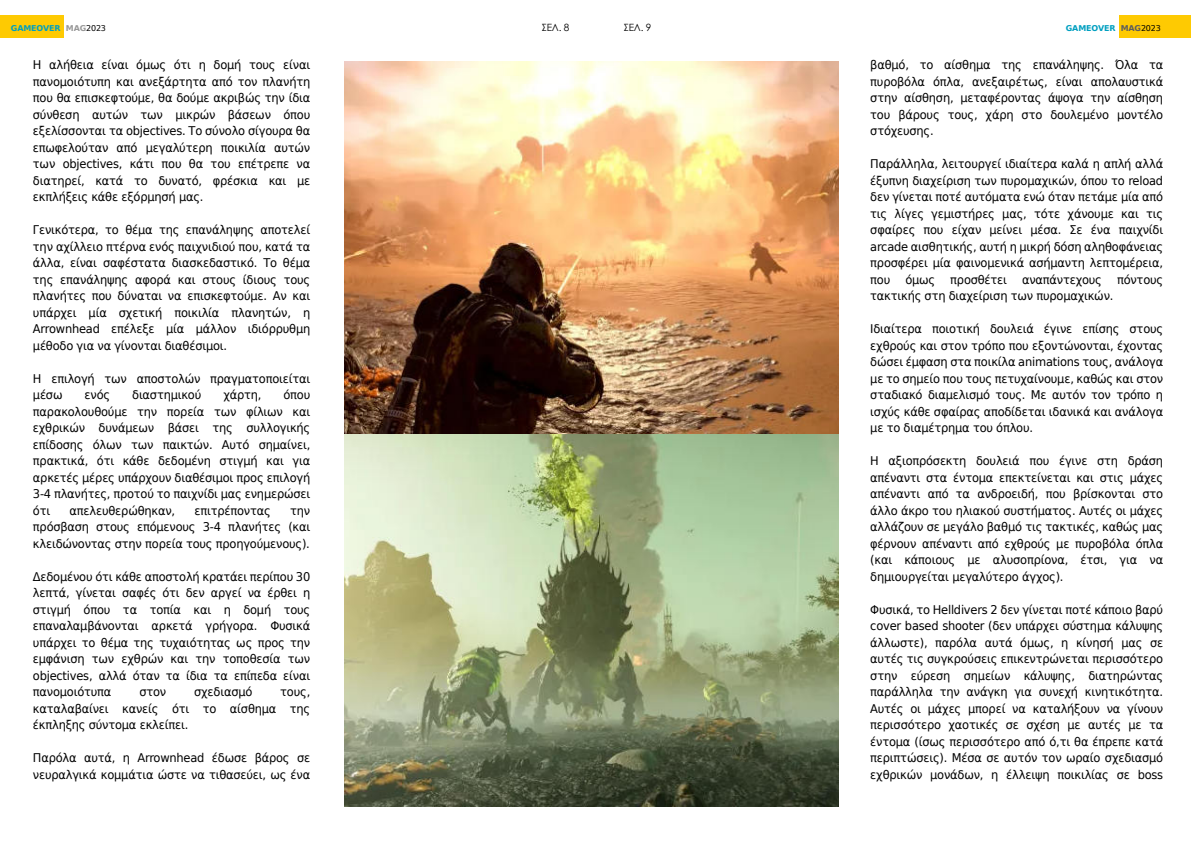
<style>
.page{position:relative;width:1191px;height:842px;background:#fff}
.page>*{position:absolute;margin:0;border:0;box-sizing:border-box;transform-origin:0 0}
.t1{font:12px/16.5px "DejaVu Sans";letter-spacing:-.02em;color:#000;text-align:justify;scale:.95 1}
.t2{font:10px "Century Gothic";letter-spacing:-.02em;color:#000}
.t3{font:700 8px "DejaVu Sans";letter-spacing:-.02em;color:#009fc0}
.s1{color:#989898}
.s2{font-weight:400;color:#000}
.s3{color:#5d5d5d}
</style>
<div class="page">
<div style="left:0;top:15px;width:64px;height:23px;background:#feca02"></div>
<div style="left:1118px;top:15px;width:73px;height:23px;background:#feca02"></div>
<img style="left:345px;top:62px;width:494px;height:744px">
<p class="t3" style="left:11px;top:25px;width:97px">GAMEOVER <span class="s1">MAG</span><span class="s2">2023</span></p>
<p class="t2" style="left:542px;top:23px;width:29px">ΣΕΛ. 8</p>
<p class="t2" style="left:624px;top:23px;width:29px">ΣΕΛ. 9</p>
<p class="t3" style="left:1065px;top:25px;width:97px">GAMEOVER <span class="s3">MAG</span><span class="s2">2023</span></p>
<p class="t1" style="left:33px;top:58px;width:293px">Η αλήθεια είναι όμως ότι η δομή τους είναι πανομοιότυπη και ανεξάρτητα από τον πλανήτη που θα επισκεφτούμε, θα δούμε ακριβώς την ίδια σύνθεση αυτών των μικρών βάσεων όπου εξελίσσονται τα objectives. Το σύνολο σίγουρα θα επωφελούταν από μεγαλύτερη ποικιλία αυτών των objectives, κάτι που θα του επέτρεπε να διατηρεί, κατά το δυνατό, φρέσκια και με εκπλήξεις κάθε εξόρμησή μας.</p>
<p class="t1" style="left:33px;top:223px;width:293px">Γενικότερα, το θέμα της επανάληψης αποτελεί την αχίλλειο πτέρνα ενός παιχνιδιού που, κατά τα άλλα, είναι σαφέστατα διασκεδαστικό. Το θέμα της επανάληψης αφορά και στους ίδιους τους πλανήτες που δύναται να επισκεφτούμε. Αν και υπάρχει μία σχετική ποικιλία πλανητών, η Arrownhead επέλεξε μία μάλλον ιδιόρρυθμη μέθοδο για να γίνονται διαθέσιμοι.</p>
<p class="t1" style="left:33px;top:371px;width:293px">Η επιλογή των αποστολών πραγματοποιείται μέσω</p>
<p class="t1" style="left:870px;top:58px;width:310px">βαθμό, το αίσθημα της επανάληψης. Όλα τα πυροβόλα όπλα, ανεξαιρέτως, είναι απολαυστικά στην αίσθηση, μεταφέροντας άψογα την αίσθηση του βάρους τους, χάρη στο δουλεμένο μοντέλο στόχευσης.</p>
<p class="t1" style="left:870px;top:157px;width:310px">Παράλληλα, λειτουργεί ιδιαίτερα καλά η απλή αλλά έξυπνη διαχείριση των πυρομαχικών, όπου το reload δεν γίνεται ποτέ αυτόματα ενώ όταν πετάμε μία από τις λίγες γεμιστήρες μας, τότε χάνουμε και τις σφαίρες που είχαν μείνει μέσα. Σε ένα παιχνίδι arcade αισθητικής, αυτή η μικρή δόση αληθοφάνειας προσφέρει μία φαινομενικά ασήμαντη λεπτομέρεια, που όμως προσθέτει αναπάντεχους πόντους τακτικής στη διαχείριση των πυρομαχικών.</p>
<p class="t1" style="left:870px;top:322px;width:310px">Ιδιαίτερα ποιοτική δουλειά έγινε επίσης στους εχθρούς και στον τρόπο που εξοντώνονται, έχοντας δώσει έμφαση στα ποικίλα animations τους, ανάλογα με το σημείο που τους πετυχαίνουμε, καθώς και στον σταδιακό διαμελισμό τους. Με αυτόν τον τρόπο η ισχύς κάθε σφαίρας αποδίδεται ιδανικά και ανάλογα με το διαμέτρημα του όπλου.</p>
<p class="t1" style="left:870px;top:454px;width:310px">Η αξιοπρόσεκτη δουλειά που έγινε στη δράση απέναντι στα έντομα επεκτείνεται και στις μάχες απέναντι από τα ανδροειδή, που βρίσκονται στο άλλο άκρο του ηλιακού συστήματος. Αυτές οι μάχες αλλάζουν σε μεγάλο βαθμό τις τακτικές, καθώς μας φέρνουν απέναντι από εχθρούς με πυροβόλα όπλα (και κάποιους με αλυσοπρίονα, έτσι, για να δημιουργείται μεγαλύτερο άγχος).</p>
<p class="t1" style="left:870px;top:602px;width:310px">Φυσικά, το Helldivers 2 δεν γίνεται ποτέ κάποιο βαρύ cover based shooter (δεν υπάρχει σύστημα κάλυψης άλλωστε), παρόλα αυτά όμως, η κίνησή μας σε αυτές τις συγκρούσεις επικεντρώνεται περισσότερο στην εύρεση σημείων κάλυψης, διατηρώντας παράλληλα την ανάγκη για συνεχή κινητικότητα.<br>Αυτές οι μάχες μπορεί να καταλήξουν να γίνουν περισσότερο χαοτικές σε σχέση με αυτές με τα έντομα (ίσως περισσότερο από ό,τι θα έπρεπε κατά περιπτώσεις). Μέσα σε αυτόν τον ωραίο σχεδιασμό εχθρικών μονάδων, η έλλειψη ποικιλίας σε boss</p>
<p class="t1" style="left:33px;top:388px;width:293px;text-indent:250px">όπου παρακολουθούμε την πορεία των φίλιων και εχθρικών δυνάμεων βάσει της συλλογικής επίδοσης όλων των παικτών. Αυτό σημαίνει, πρακτικά, ότι κάθε δεδομένη στιγμή και για αρκετές μέρες υπάρχουν διαθέσιμοι προς επιλογή 3-4 πλανήτες, προτού το παιχνίδι μας ενημερώσει ότι</p>
<p class="t1" style="left:85px;top:388px;width:28px">ενός</p>
<p class="t1" style="left:132px;top:388px;width:74px">διαστημικού</p>
<p class="t1" style="left:223px;top:388px;width:42px">χάρτη,</p>
<p class="t1" style="left:70px;top:503px;width:113px">απελευθερώθηκαν,</p>
<p class="t1" style="left:194px;top:503px;width:82px">επιτρέποντας</p>
<p class="t1" style="left:33px;top:503px;width:293px;text-indent:257px">την πρόσβαση στους επόμενους 3-4 πλανήτες (και κλειδώνοντας στην πορεία τους προηγούμενους).</p>
<p class="t1" style="left:33px;top:569px;width:293px">Δεδομένου ότι κάθε αποστολή κρατάει περίπου 30 λεπτά, γίνεται σαφές ότι δεν αργεί να έρθει η στιγμή όπου τα τοπία και η δομή τους επαναλαμβάνονται αρκετά γρήγορα. Φυσικά υπάρχει το θέμα της τυχαιότητας ως προς την εμφάνιση των εχθρών και την τοποθεσία των objectives, αλλά όταν τα ίδια τα επίπεδα είναι πανομοιότυπα</p>
<p class="t1" style="left:139px;top:685px;width:30px">στον</p>
<p class="t1" style="left:194px;top:685px;width:63px">σχεδιασμό</p>
<p class="t1" style="left:33px;top:685px;width:293px;text-indent:247px">τους, καταλαβαίνει κανείς ότι το αίσθημα της έκπληξης σύντομα εκλείπει.</p>
<p class="t1" style="left:33px;top:751px;width:293px">Παρόλα αυτά, η Arrownhead έδωσε βάρος σε νευραλγικά κομμάτια ώστε να τιθασεύει, ως ένα</p>
</div>
